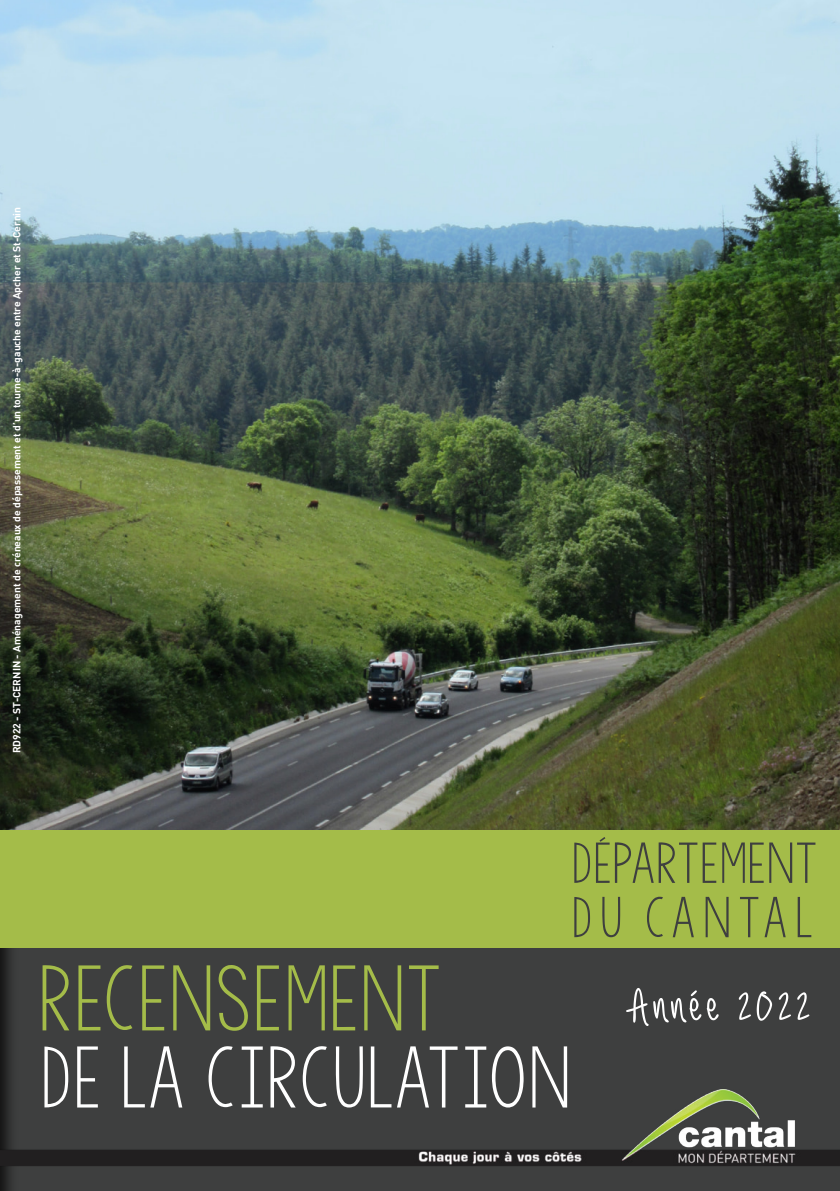
<style>
.page{position:relative;width:840px;height:1191px;background:#fff}
.page>*{position:absolute;margin:0;border:0;box-sizing:border-box;transform-origin:0 0}
.t1{font:87.6px "KG Sorry Not Sorry";color:#a4bc49}
.t2{font:82.2px "KG Sorry Not Sorry";color:#fff}
.t3{font:700 65.2px "Always Forever";letter-spacing:.08em;color:#fff}
.t4{font:54.4px/54.4px "KG Sorry Not Sorry";color:#3e3f3f}
.t5{font:700 10.2px "DIN";color:#fff}
</style>
<div class="page">
<img style="left:0;top:0;width:839px;height:842px">
<div style="left:0;top:842px;width:839px;height:349px;background:#3e3f3f"></div>
<img style="left:0;top:1047px;width:839px;height:143px">
<div style="left:0;top:830px;width:838px;height:117px;background:#a4bc49"></div>
<p class="t5" style="left:10px;top:753px;width:548px;rotate:-90deg">RD922 - ST-CERNIN - Aménagement de créneaux de dépassement et d’un tourne-à-gauche entre Apcher et St-Cernin</p>
<h3 class="t4" style="left:570px;top:836px;width:248px">DÉPARTEMENT<br>DU CANTAL</h3>
<h1 class="t1" style="left:38px;top:952px;width:405px">RECENSEMENT</h1>
<h2 class="t2" style="left:38px;top:1034px;width:533px">DE LA CIRCULATION</h2>
<h3 class="t3" style="left:625px;top:979px;width:185px">Année 2022</h3>
</div>
